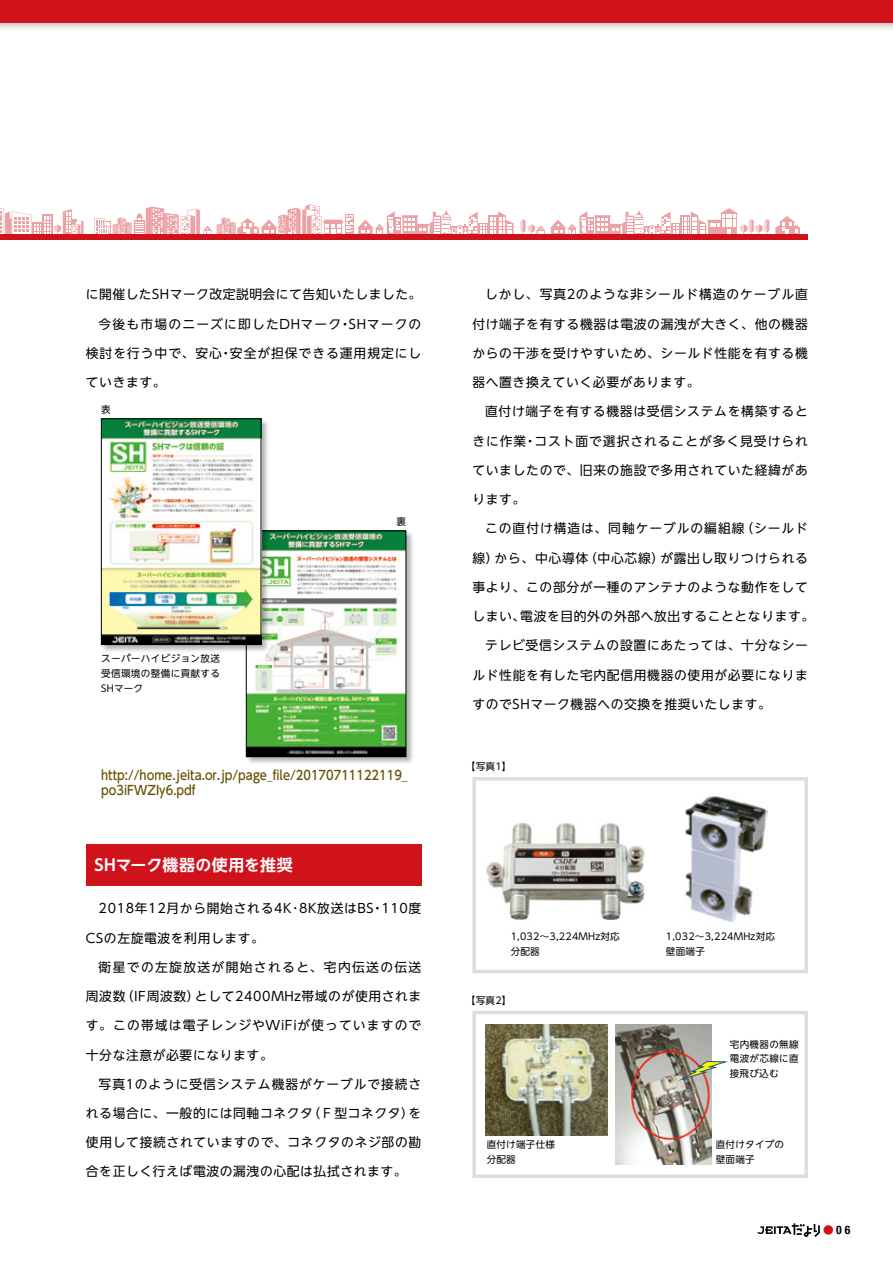
<style>
.page{position:relative;width:893px;height:1263px;background:#fff}
.page>*{position:absolute;margin:0;border:0;box-sizing:border-box;transform-origin:0 0}
.t1{font:700 15.9px "UD Shin Go NT Pro De";letter-spacing:.015em;color:#fff}
.t2{font:12.75px "UD Shin Go NT Pro";letter-spacing:.055em;color:#000}
.t3{font:12.75px "UD Shin Go NT Pro";letter-spacing:.075em;color:#000}
.t4{font:500 12.75px/14.9px "UD Shin Go NT Pro";color:#665100;scale:.9 1}
.t5{font:12.75px "UD Shin Go NT Pro";letter-spacing:.09em;color:#000}
.t6{font:12.75px "UD Shin Go NT Pro";letter-spacing:.095em;color:#000}
.t7{font:12.75px "UD Shin Go NT Pro";letter-spacing:.105em;color:#000}
.t8{font:700 condensed 11.7px "Helvetica Neue LT Std";color:#000}
.t9{font:9.6px/14.9px "UD Shin Go NT Pro";letter-spacing:.025em;color:#000}
.s1{font-family:"UD Shin Go NT Pro";font-weight:400;font-stretch:normal;font-size:10.65px;color:#d0121b}
</style>
<div class="page">
<svg style="left:775px;top:216px;width:25px;height:18px"></svg>
<svg style="left:94px;top:204px;width:420px;height:30px"></svg>
<svg style="left:520px;top:208px;width:249px;height:26px"></svg>
<svg style="left:0;top:209px;width:84px;height:25px"></svg>
<div style="left:0;top:234px;width:808px;height:5px;background:#d0121b"></div>
<svg style="left:0;top:0;width:893px;height:29px;background:#d33d44"></svg>
<div style="left:86px;top:843px;width:335px;height:42px;background:#d0121b"></div>
<div style="left:472px;top:777px;width:336px;height:196px;border:3px solid #dcdddd"></div>
<img style="left:486px;top:823px;width:159px;height:97px">
<img style="left:685px;top:796px;width:82px;height:127px">
<div style="left:246px;top:530px;width:169px;height:236px;background:#000;opacity:.3"></div>
<img style="left:248px;top:533px;width:156px;height:222px">
<div style="left:246px;top:531px;width:160px;height:226px;border:1px solid #000"></div>
<div style="left:472px;top:1011px;width:336px;height:167px;border:3px solid #dcdddd"></div>
<img style="left:486px;top:1024px;width:121px;height:111px">
<img style="left:615px;top:1025px;width:96px;height:139px">
<svg style="left:674px;top:1060px;width:54px;height:22px"></svg>
<div style="left:101px;top:418px;width:169px;height:236px;background:#000;opacity:.3"></div>
<img style="left:103px;top:421px;width:156px;height:222px">
<div style="left:101px;top:419px;width:160px;height:226px;border:1px solid #000"></div>
<svg style="left:757px;top:1223px;width:63px;height:14px"></svg>
<p class="t2" style="left:86px;top:284px;width:337px">に開催したSHマーク改定説明会にて告知いたしました。</p>
<p class="t6" style="left:99px;top:313px;width:324px">今後も市場のニーズに即したDHマーク・SHマークの</p>
<p class="t3" style="left:86px;top:343px;width:337px">検討を行う中で、安心・安全が担保できる運用規定にし</p>
<p class="t2" style="left:86px;top:372px;width:81px">ていきます。</p>
<p class="t9" style="left:101px;top:402px;width:11px">表</p>
<p class="t9" style="left:101px;top:651px;width:120px;text-align:justify">スーパーハイビジョン放送受信環境の整備に貢献するSHマーク</p>
<p class="t9" style="left:396px;top:514px;width:11px">裏</p>
<p class="t4" style="left:101px;top:767px;width:342px">http://home.jeita.or.jp/page_file/20170711122119_ po3iFWZIy6.pdf</p>
<p class="t1" style="left:94px;top:852px;width:200px">SHマーク機器の使用を推奨</p>
<p class="t2" style="left:99px;top:898px;width:324px">2018年12月から開始される4K･8K放送はBS・110度</p>
<p class="t2" style="left:86px;top:927px;width:180px">CSの左旋電波を利用します。</p>
<p class="t7" style="left:99px;top:956px;width:324px">衛星での左旋放送が開始されると、宅内伝送の伝送</p>
<p class="t2" style="left:86px;top:986px;width:337px">周波数（IF周波数）として2400MHz帯域のが使用されま</p>
<p class="t5" style="left:86px;top:1015px;width:337px">す。この帯域は電子レンジやWiFiが使っていますので</p>
<p class="t2" style="left:86px;top:1044px;width:188px">十分な注意が必要になります。</p>
<p class="t3" style="left:99px;top:1073px;width:324px">写真1のように受信システム機器がケーブルで接続さ</p>
<p class="t2" style="left:86px;top:1103px;width:337px">れる場合に、一般的には同軸コネクタ（Ｆ型コネクタ）を</p>
<p class="t2" style="left:86px;top:1132px;width:337px">使用して接続されていますので、コネクタのネジ部の勘</p>
<p class="t2" style="left:86px;top:1161px;width:322px">合を正しく行えば電波の漏洩の心配は払拭されます。</p>
<p class="t3" style="left:485px;top:284px;width:324px">しかし、写真2のような非シールド構造のケーブル直</p>
<p class="t2" style="left:472px;top:313px;width:337px">付け端子を有する機器は電波の漏洩が大きく、他の機器</p>
<p class="t2" style="left:472px;top:343px;width:337px">からの干渉を受けやすいため、シールド性能を有する機</p>
<p class="t2" style="left:472px;top:372px;width:229px">器へ置き換えていく必要があります。</p>
<p class="t2" style="left:485px;top:401px;width:324px">直付け端子を有する機器は受信システムを構築すると</p>
<p class="t3" style="left:472px;top:430px;width:337px">きに作業・コスト面で選択されることが多く見受けられ</p>
<p class="t2" style="left:472px;top:460px;width:337px">ていましたので、旧来の施設で多用されていた経緯があ</p>
<p class="t2" style="left:472px;top:489px;width:54px">ります。</p>
<p class="t3" style="left:485px;top:518px;width:324px">この直付け構造は、同軸ケーブルの編組線（シールド</p>
<p class="t2" style="left:472px;top:547px;width:337px">線）から、中心導体（中心芯線）が露出し取りつけられる</p>
<p class="t2" style="left:472px;top:577px;width:337px">事より、この部分が一種のアンテナのような動作をして</p>
<p class="t2" style="left:472px;top:606px;width:343px">しまい、電波を目的外の外部へ放出することとなります。</p>
<p class="t2" style="left:485px;top:635px;width:324px">テレビ受信システムの設置にあたっては、十分なシー</p>
<p class="t2" style="left:472px;top:664px;width:337px">ルド性能を有した宅内配信用機器の使用が必要になりま</p>
<p class="t2" style="left:472px;top:693px;width:300px">すのでSHマーク機器への交換を推奨いたします。</p>
<p class="t9" style="left:466px;top:759px;width:47px">【写真1】</p>
<p class="t9" style="left:511px;top:929px;width:111px">1,032～3,224MHz対応分配器</p>
<p class="t9" style="left:666px;top:928px;width:111px">1,032～3,224MHz対応壁面端子</p>
<p class="t9" style="left:466px;top:992px;width:47px">【写真2】</p>
<p class="t9" style="left:487px;top:1137px;width:70px">直付け端子仕様分配器</p>
<p class="t9" style="left:730px;top:1036px;width:70px;text-align:justify">宅内機器の無線電波が芯線に直接飛び込む</p>
<p class="t9" style="left:716px;top:1137px;width:70px">直付けタイプの壁面端子</p>
<p class="t8" style="left:823px;top:1223px;width:29px"><span class="s1">●</span>06</p>
</div>
